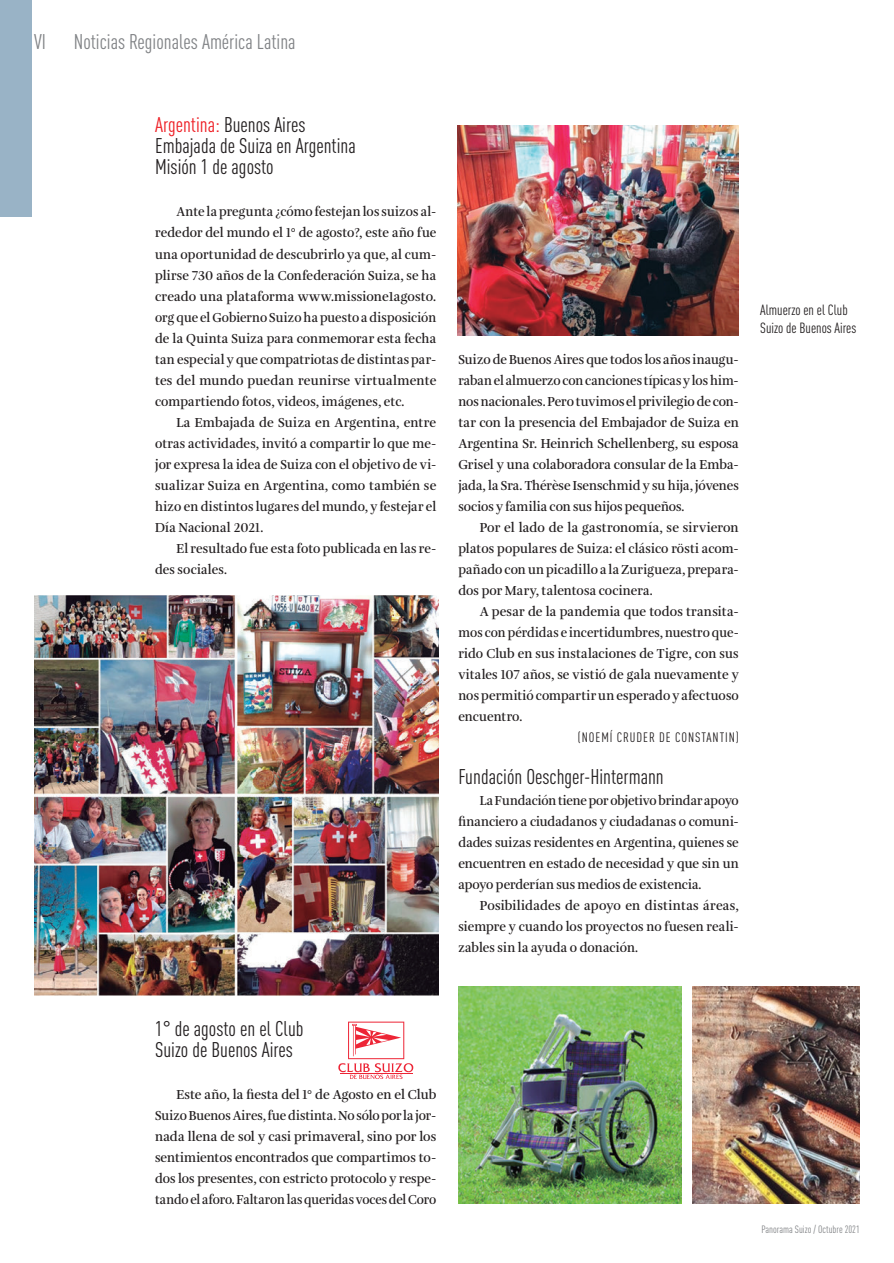
<style>
.page{position:relative;width:894px;height:1263px;background:#fff}
.page>*{position:absolute;margin:0;border:0;box-sizing:border-box;transform-origin:0 0}
.t1{font:condensed 21px/21px "DINOT";color:#231f20}
.t2{font:condensed 21px "DINOT";color:#808285}
.t3{font:condensed 14.7px/17.5px "DINOT";color:#231f20}
.t4{font:600 13.5px/21px "Amalia Pro";color:#231f20;text-align:justify}
.t5{font:600 13.5px/21px "Amalia Pro";color:#231f20;text-align:justify;scale:.94 1}
.t6{font:600 13.5px/21px "Amalia Pro";color:#231f20;text-align:justify;scale:.95 1}
.t7{font:600 13.5px/21px "Amalia Pro";color:#231f20;text-align:justify;scale:.96 1}
.t8{font:600 13.5px/21px "Amalia Pro";color:#231f20;text-align:justify;scale:.93 1}
.t9{font:condensed 13.5px "DINOT";letter-spacing:.07em;color:#231f20}
.t10{font:condensed 10.5px "DINOT";color:#808285}
.s1{color:#ee1d23}
</style>
<div class="page">
<div style="left:0;top:0;width:32px;height:216px;background:#99b3c6"></div>
<img style="left:34px;top:595px;width:404px;height:400px">
<svg style="left:338px;top:1022px;width:75px;height:57px"></svg>
<img style="left:457px;top:126px;width:281px;height:210px">
<img style="left:458px;top:987px;width:222px;height:216px">
<img style="left:692px;top:987px;width:167px;height:216px">
<h1 class="t2" style="left:34px;top:30px;width:13px">VI</h1>
<h1 class="t2" style="left:74px;top:30px;width:223px">Noticias Regionales América Latina</h1>
<h1 class="t1" style="left:155px;top:114px;width:202px"><span class="s1">Argentina:</span> Buenos Aires<br>Embajada de Suiza en Argentina<br>Misión 1 de agosto</h1>
<p class="t5" style="left:155px;top:202px;width:300px;text-indent:21px">Ante la pregunta ¿cómo festejan los suizos al&shy;rededor del mundo el 1° de agosto?, este año fue una oportunidad de descubrirlo ya que, al cum&shy;plirse 730 años de la Confederación Suiza, se ha creado una plataforma www.missione1agosto. org que el Gobierno Suizo ha puesto a disposición de la Quinta Suiza para conmemorar esta fecha tan especial y que compatriotas de distintas par&shy;tes del mundo puedan reunirse virtualmente compartiendo fotos, videos, imágenes, etc.</p>
<p class="t4" style="left:155px;top:412px;width:282px;text-indent:21px">La Embajada de Suiza en Argentina, entre otras actividades, invitó a compartir lo que me&shy;jor expresa la idea de Suiza con el objetivo de vi&shy;sualizar Suiza en Argentina, como también se hizo en distintos lugares del mundo, y festejar el Día Nacional 2021.</p>
<p class="t6" style="left:155px;top:538px;width:297px;text-indent:21px">El resultado fue esta foto publicada en las re&shy;des sociales.</p>
<p class="t6" style="left:458px;top:349px;width:296px">Suizo de Buenos Aires que todos los años inaugu&shy;raban el almuerzo con canciones típicas y los him&shy;nos nacionales. Pero tuvimos el privilegio de con&shy;tar con la presencia del Embajador de Suiza en Argentina Sr. Heinrich Schellenberg, su esposa Grisel y una colaboradora consular de la Emba&shy;jada, la Sra. Thérèse Isenschmid y su hija, jóvenes socios y familia con sus hijos pequeños.</p>
<p class="t4" style="left:458px;top:517px;width:282px;text-indent:21px">Por el lado de la gastronomía, se sirvieron platos populares de Suiza: el clásico rösti acom&shy;pañado con un picadillo a la Zurigueza, prepara&shy;dos por Mary, talentosa cocinera.</p>
<p class="t7" style="left:458px;top:601px;width:294px;text-indent:21px">A pesar de la pandemia que todos transita&shy;mos con pérdidas e incertidumbres, nuestro que&shy;rido Club en sus instalaciones de Tigre, con sus vitales 107 años, se vistió de gala nuevamente y nos permitió compartir un esperado y afectuoso encuentro.</p>
<p class="t9" style="left:577px;top:729px;width:162px">(NOEMÍ CRUDER DE CONSTANTIN)</p>
<h1 class="t1" style="left:458px;top:765px;width:207px">Fundación Oeschger-Hintermann</h1>
<p class="t8" style="left:458px;top:790px;width:303px;text-indent:21px">La Fundación tiene por objetivo brindar apoyo financiero a ciudadanos y ciudadanas o comuni&shy;dades suizas residentes en Argentina, quienes se encuentren en estado de necesidad y que sin un apoyo perderían sus medios de existencia.</p>
<p class="t4" style="left:458px;top:895px;width:282px;text-indent:21px">Posibilidades de apoyo en distintas áreas, siempre y cuando los proyectos no fuesen reali&shy;zables sin la ayuda o donación.</p>
<p class="t3" style="left:759px;top:301px;width:97px">Almuerzo en el Club<br>Suizo de Buenos Aires</p>
<h1 class="t1" style="left:155px;top:1017px;width:150px">1° de agosto en el Club<br>Suizo de Buenos Aires</h1>
<p class="t4" style="left:155px;top:1084px;width:282px;text-indent:21px">Este año, la fiesta del 1° de Agosto en el Club Suizo Buenos Aires, fue distinta. No sólo por la jor&shy;nada llena de sol y casi primaveral, sino por los sentimientos encontrados que compartimos to&shy;dos los presentes, con estricto protocolo y respe&shy;tando el aforo. Faltaron las queridas voces del Coro</p>
<p class="t10" style="left:761px;top:1223px;width:100px">Panorama Suizo / Octubre 2021</p>
</div>
